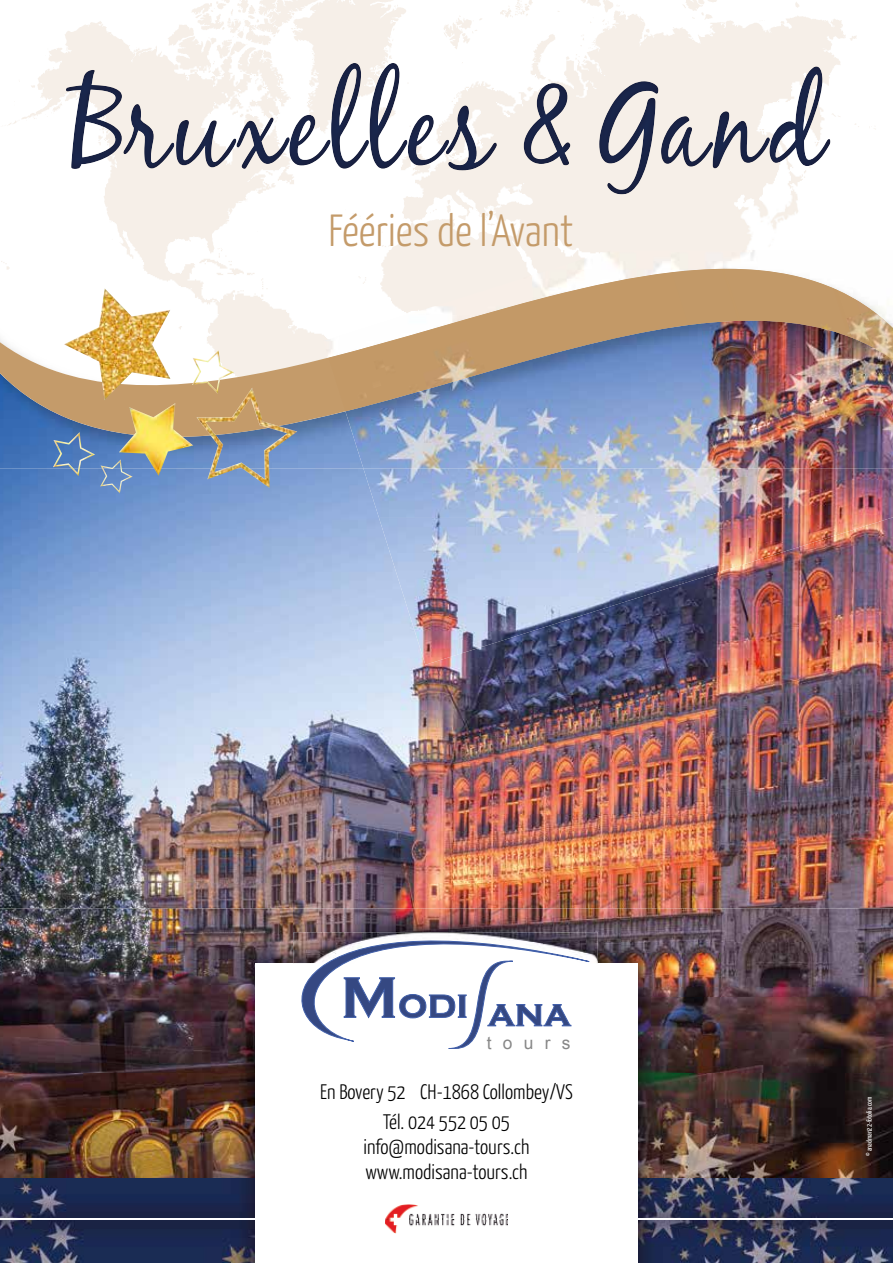
<style>
.page{position:relative;width:893px;height:1263px;background:#fff}
.page>*{position:absolute;margin:0;border:0;box-sizing:border-box;transform-origin:0 0}
.t1{font:300 45px "Yanone Kaffeesatz";color:#c49b6a}
.t2{font:300 21px/29.4px "Yanone Kaffeesatz";color:#000;text-align:center}
.t3{font:17.4px "Arial";letter-spacing:.65em;color:#878787}
.t4{font:7.5px "Yanone Kaffeesatz";color:#fff}
</style>
<div class="page">
<img style="left:8px;top:0;width:867px;height:242px">
<img style="left:0;top:498px;width:893px;height:410px">
<svg style="left:0;top:242px;width:612px;height:256px"></svg>
<img style="left:66px;top:63px;width:764px;height:131px">
<img style="left:612px;top:161px;width:263px;height:89px">
<img style="left:379px;top:518px;width:182px;height:147px">
<img style="left:560px;top:468px;width:50px;height:154px">
<img style="left:609px;top:468px;width:149px;height:139px">
<img style="left:757px;top:468px;width:136px;height:92px">
<img style="left:363px;top:468px;width:198px;height:50px">
<img style="left:323px;top:303px;width:5px;height:55px">
<img style="left:441px;top:250px;width:314px;height:22px">
<img style="left:345px;top:370px;width:357px;height:98px">
<img style="left:702px;top:325px;width:191px;height:143px">
<img style="left:689px;top:325px;width:13px;height:45px">
<img style="left:836px;top:296px;width:57px;height:64px">
<img style="left:727px;top:270px;width:125px;height:68px">
<img style="left:328px;top:272px;width:361px;height:139px">
<div style="left:672px;top:269px;width:68px;height:56px;background:#c29968"></div>
<img style="left:724px;top:269px;width:35px;height:11px">
<img style="left:788px;top:181px;width:42px;height:13px">
<img style="left:0;top:908px;width:293px;height:166px">
<img style="left:293px;top:908px;width:600px;height:45px">
<img style="left:598px;top:953px;width:295px;height:45px">
<img style="left:638px;top:998px;width:255px;height:220px">
<img style="left:638px;top:1220px;width:255px;height:43px">
<img style="left:0;top:1074px;width:255px;height:189px">
<div style="left:255px;top:963px;width:383px;height:300px;background:#fff"></div>
<hr style="left:0;top:1218px;width:893px;height:2px;background:#fff">
<img style="left:385px;top:1204px;width:123px;height:29px">
<img style="left:385px;top:1218px;width:123px;height:2px">
<svg style="left:289px;top:928px;width:307px;height:121px"></svg>
<img style="left:64px;top:288px;width:107px;height:112px">
<img style="left:119px;top:403px;width:74px;height:73px">
<img style="left:197px;top:388px;width:100px;height:100px">
<img style="left:53px;top:432px;width:42px;height:44px">
<img style="left:192px;top:350px;width:42px;height:44px">
<img style="left:100px;top:459px;width:33px;height:34px">
<h1 class="t1" style="left:328px;top:203px;width:246px">Fééries de l’Avant</h1>
<p class="t3" style="left:487px;top:1031px;width:85px">tours</p>
<p class="t2" style="left:320px;top:1076px;width:254px">En Bovery 52 CH-1868 Collombey/VS<br>Tél. 024 552 05 05</p>
<p class="t2" style="left:364px;top:1133px;width:167px;line-height:25.2px;text-align:left">info@modisana-tours.ch www.modisana-tours.ch</p>
<p class="t4" style="left:865px;top:1156px;width:60px;rotate:-90deg">© anadman22-fotolia.com</p>
</div>
